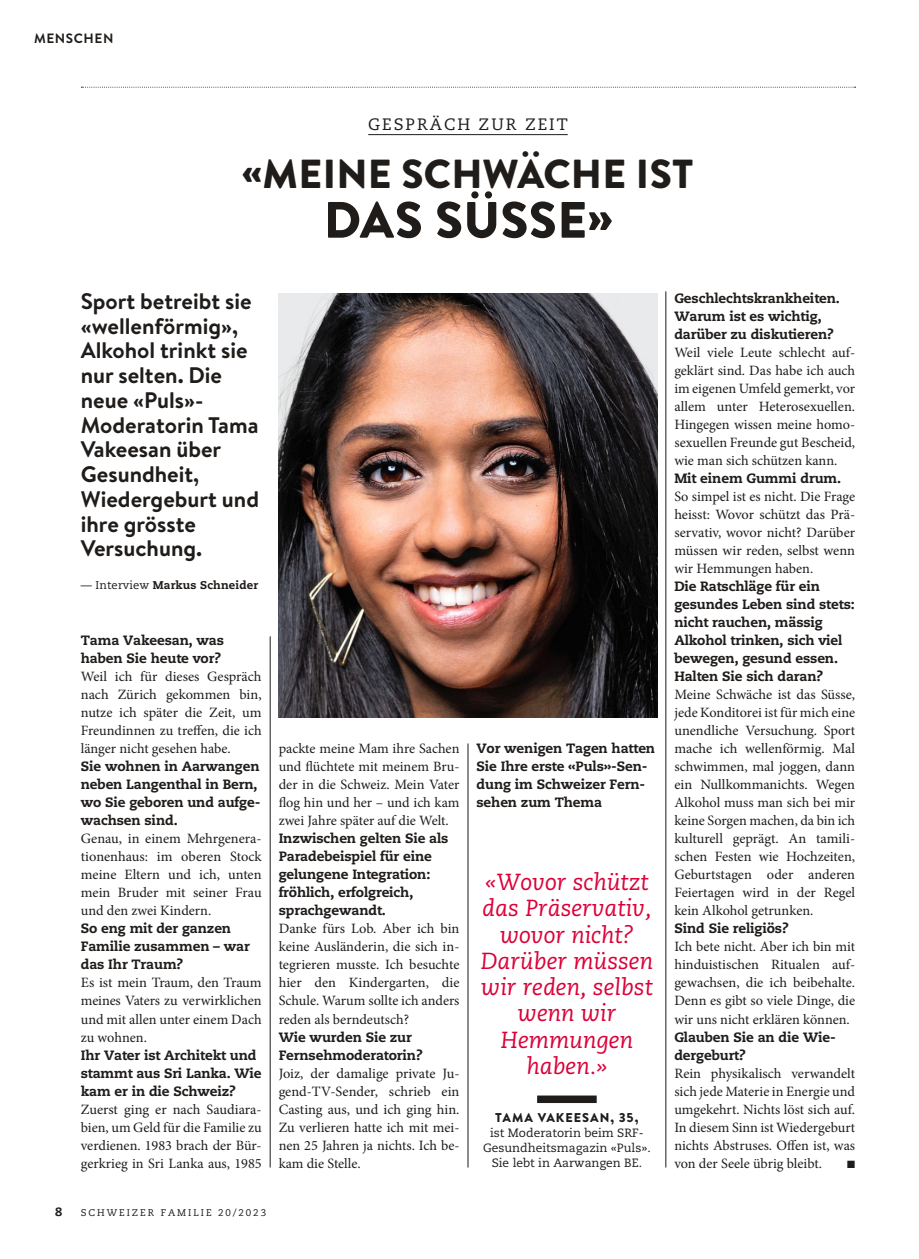
<style>
.page{position:relative;width:919px;height:1259px;background:#fff}
.page>*{position:absolute;margin:0;border:0;box-sizing:border-box;transform-origin:0 0}
.t1{font:51px "Brandon Grotesque Black OV AYWZLO";letter-spacing:.005em;color:#1f1c1a}
.t2{font:40.5px "Brandon Grotesque Black OV AYWZLO";letter-spacing:.005em;color:#1f1c1a}
.t3{font:23.25px/26.2px "Caecilia Italic OV AYWZLP";color:#db0038;text-align:center}
.t4{font:22.5px/24.8px "Brandon Text Bold OV AYWZLM";color:#1f1c1a}
.t5{font:16.5px "Caecilia Roman OV AYWZLN";letter-spacing:.125em;color:#1f1c1a}
.t6{font:14.25px/18px "Minion Pro Regular OV AYWZLL";color:#1f1c1a;text-align:justify}
.t7{font:13.5px/18px "Caecilia Heavy OV AYWZLK";letter-spacing:-.01em;color:#1f1c1a}
.t8{font:13.5px "Brandon Grotesque Bold OV AYWZLS";letter-spacing:.04em;color:#1f1c1a}
.t9{font:12.75px "Brandon Text Black OV AYWZLQ";letter-spacing:.08em;color:#1f1c1a}
.t10{font:12px/15px "Caecilia Roman OV AYWZLN";color:#1f1c1a;text-align:center}
.t11{font:12px "Caecilia Heavy OV AYWZLK";color:#1f1c1a}
.t12{font:11.25px "Caecilia Heavy OV AYWZLK";letter-spacing:.015em;color:#1f1c1a}
.t13{font:10.5px "Zapf Dingbats Std OV AYWZLR";color:#1f1c1a}
.t14{font:9.75px "Caecilia Roman OV AYWZLN";letter-spacing:.2em;color:#1f1c1a}
.s1{font-family:"Caecilia Roman OV AYWZLN"}
</style>
<div class="page">
<svg style="left:81px;top:87px;width:774px;height:1px"></svg>
<img style="left:279px;top:293px;width:378px;height:424px">
<hr style="left:270px;top:636px;width:1px;height:531px;background:#1f1c1a">
<hr style="left:467px;top:743px;width:1px;height:424px;background:#1f1c1a">
<hr style="left:665px;top:291px;width:1px;height:876px;background:#1f1c1a">
<hr style="left:368px;top:134px;width:199px;height:1px;background:#1f1c1a">
<div style="left:537px;top:1095px;width:59px;height:8px;background:#1f1c1a"></div>
<p class="t8" style="left:34px;top:31px;width:81px">MENSCHEN</p>
<p class="t5" style="left:368px;top:115px;width:201px">GESPRÄCH ZUR ZEIT</p>
<h2 class="t2" style="left:242px;top:150px;width:452px">«MEINE SCHWÄCHE IST</h2>
<h1 class="t1" style="left:323px;top:190px;width:290px">DAS SÜSSE»</h1>
<h3 class="t4" style="left:81px;top:289px;width:180px">Sport betreibt sie «wellenförmig»,<br>Alkohol trinkt sie nur selten. Die neue «Puls»-<br>Moderatorin Tama<br>Vakeesan über<br>Gesundheit,<br>Wiedergeburt und ihre grösste<br>Versuchung.</h3>
<p class="t12" style="left:81px;top:579px;width:179px"><span class="s1">— Interview</span> Markus Schneider</p>
<p class="t7" style="left:81px;top:632px;width:145px">Tama Vakeesan, was haben Sie heute vor?</p>
<p class="t6" style="left:81px;top:667px;width:182px">Weil ich für dieses Gespräch nach Zürich gekommen bin, nutze ich später die Zeit, um Freundinnen zu treffen, die ich länger nicht gesehen habe.</p>
<p class="t7" style="left:81px;top:758px;width:181px">Sie wohnen in Aarwangen neben Langenthal in Bern, wo Sie geboren und aufge&shy;wachsen sind.</p>
<p class="t6" style="left:81px;top:829px;width:182px">Genau, in einem Mehrgenera&shy;tionenhaus: im oberen Stock meine Eltern und ich, unten mein Bruder mit seiner Frau und den zwei Kindern.</p>
<p class="t7" style="left:81px;top:920px;width:170px">So eng mit der ganzen<br>Familie zusammen – war das Ihr Traum?</p>
<p class="t6" style="left:81px;top:973px;width:182px">Es ist mein Traum, den Traum meines Vaters zu verwirklichen und mit allen unter einem Dach zu wohnen.</p>
<p class="t7" style="left:81px;top:1046px;width:182px">Ihr Vater ist Architekt und stammt aus Sri Lanka. Wie kam er in die Schweiz?</p>
<p class="t6" style="left:81px;top:1099px;width:182px">Zuerst ging er nach Saudiara&shy;bien, um Geld für die Familie zu verdienen. 1983 brach der Bür&shy;gerkrieg in Sri Lanka aus, 1985</p>
<p class="t6" style="left:279px;top:739px;width:182px">packte meine Mam ihre Sachen und flüchtete mit meinem Bru&shy;der in die Schweiz. Mein Vater flog hin und her – und ich kam zwei Jahre später auf die Welt.</p>
<p class="t7" style="left:279px;top:830px;width:171px">Inzwischen gelten Sie als<br>Paradebeispiel für eine gelungene Integration: fröhlich, erfolgreich, sprachgewandt.</p>
<p class="t6" style="left:279px;top:919px;width:182px">Danke fürs Lob. Aber ich bin keine Ausländerin, die sich in&shy;tegrieren musste. Ich besuchte hier den Kindergarten, die Schule. Warum sollte ich anders reden als berndeutsch?</p>
<p class="t7" style="left:279px;top:1028px;width:145px">Wie wurden Sie zur<br>Fernsehmoderatorin?</p>
<p class="t6" style="left:279px;top:1063px;width:182px">Joiz, der damalige private Ju&shy;gend-TV-Sender, schrieb ein Casting aus, und ich ging hin.<br>Zu verlieren hatte ich mit mei&shy;nen 25 Jahren ja nichts. Ich be&shy;kam die Stelle.</p>
<p class="t11" style="left:55px;top:1205px;width:9px">8</p>
<p class="t14" style="left:81px;top:1207px;width:187px">SCHWEIZER FAMILIE 20/2023</p>
<p class="t7" style="left:476px;top:740px;width:180px">Vor wenigen Tagen hatten<br>Sie Ihre erste «Puls»-Sen&shy;dung im Schweizer Fern&shy;sehen zum Thema</p>
<h3 class="t3" style="left:480px;top:869px;width:174px">«Wovor schützt das Präservativ, wovor nicht?<br>Darüber müssen wir reden, selbst wenn wir<br>Hemmungen haben.»</h3>
<p class="t9" style="left:495px;top:1110px;width:145px">TAMA VAKEESAN, 35,</p>
<p class="t10" style="left:483px;top:1125px;width:169px">ist Moderatorin beim SRF-<br>Gesundheitsmagazin «Puls».<br>Sie lebt in Aarwangen BE.</p>
<p class="t7" style="left:674px;top:290px;width:167px">Geschlechtskrankheiten.<br>Warum ist es wichtig, darüber zu diskutieren?</p>
<p class="t6" style="left:674px;top:343px;width:182px">Weil viele Leute schlecht auf&shy;geklärt sind. Das habe ich auch im eigenen Umfeld gemerkt, vor allem unter Heterosexuellen.<br>Hingegen wissen meine homo&shy;sexuellen Freunde gut Bescheid, wie man sich schützen kann.</p>
<p class="t7" style="left:674px;top:470px;width:168px">Mit einem Gummi drum.</p>
<p class="t6" style="left:674px;top:487px;width:182px">So simpel ist es nicht. Die Frage heisst: Wovor schützt das Prä&shy;servativ, wovor nicht? Darüber müssen wir reden, selbst wenn wir Hemmungen haben.</p>
<p class="t7" style="left:674px;top:578px;width:182px">Die Ratschläge für ein gesundes Leben sind stets: nicht rauchen, mässig<br>Alkohol trinken, sich viel bewegen, gesund essen.<br>Halten Sie sich daran?</p>
<p class="t6" style="left:674px;top:685px;width:182px">Meine Schwäche ist das Süsse, jede Konditorei ist für mich eine unendliche Versuchung. Sport mache ich wellenförmig. Mal schwimmen, mal joggen, dann ein Nullkommanichts. Wegen Alkohol muss man sich bei mir keine Sorgen machen, da bin ich kulturell geprägt. An tamili&shy;schen Festen wie Hochzeiten, Geburtstagen oder anderen Feiertagen wird in der Regel kein Alkohol getrunken.</p>
<p class="t7" style="left:674px;top:920px;width:116px">Sind Sie religiös?</p>
<p class="t6" style="left:674px;top:937px;width:182px">Ich bete nicht. Aber ich bin mit hinduistischen Ritualen auf&shy;gewachsen, die ich beibehalte.<br>Denn es gibt so viele Dinge, die wir uns nicht erklären können.</p>
<p class="t7" style="left:674px;top:1028px;width:163px">Glauben Sie an die Wie&shy;dergeburt?</p>
<p class="t6" style="left:674px;top:1063px;width:182px">Rein physikalisch verwandelt sich jede Materie in Energie und umgekehrt. Nichts löst sich auf.<br>In diesem Sinn ist Wiedergeburt nichts Abstruses. Offen ist, was von der Seele übrig bleibt.</p>
<p class="t13" style="left:847px;top:1157px;width:9px">■</p>
</div>
